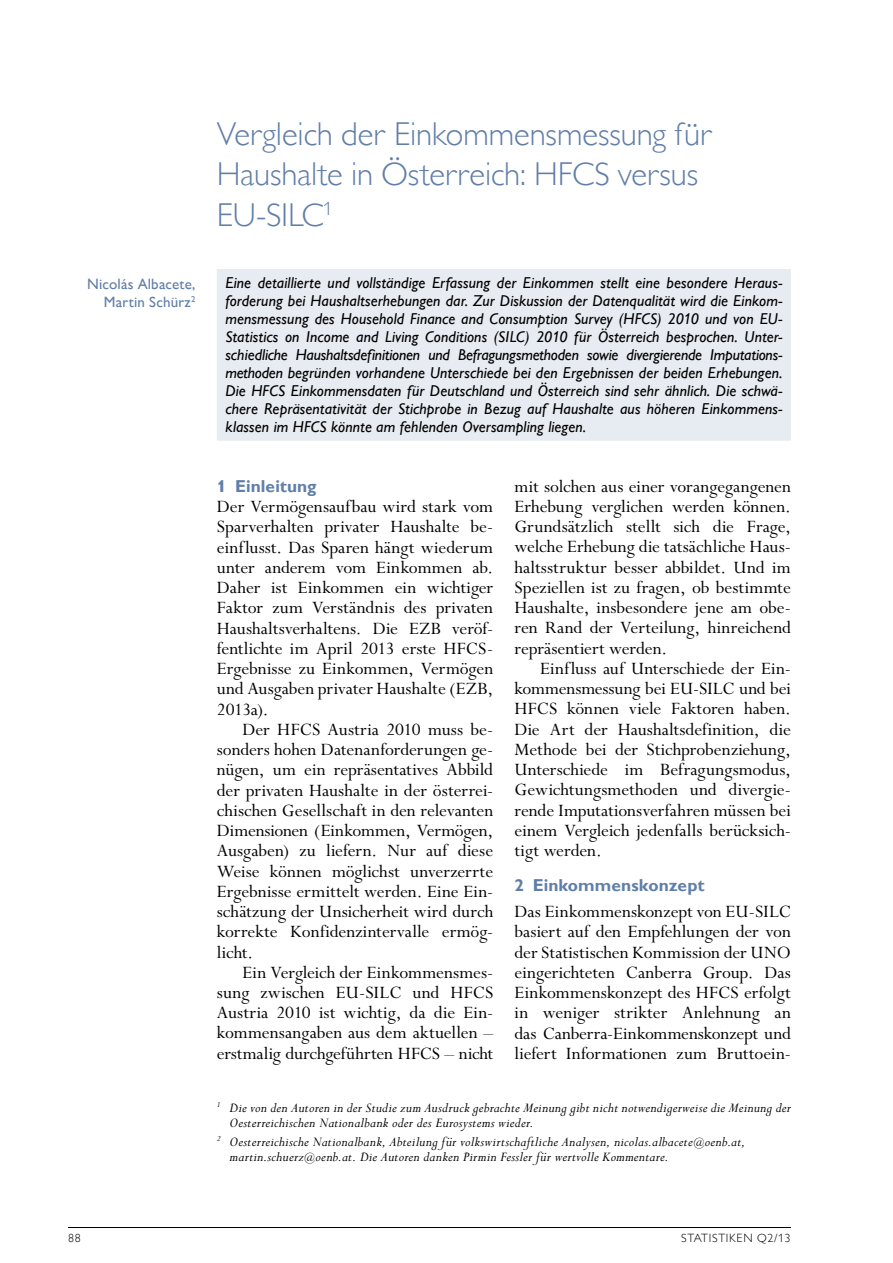
<style>
.page{position:relative;width:893px;height:1263px;background:#fff}
.page>*{position:absolute;margin:0;border:0;box-sizing:border-box;transform-origin:0 0}
.t1{font:300 33px/40.5px "Gill Sans MT Pro";letter-spacing:-.005em;color:#607ea9}
.t2{font:19.5px/20.2px "Perpetua Std";letter-spacing:-.005em;color:#000;text-align:justify}
.t3{font:700 17.25px "Gill Sans MT Pro";letter-spacing:.005em;color:#607ea9}
.t4{font:italic 500 15.75px/18px "Gill Sans MT Pro";letter-spacing:.005em;color:#000;text-align:justify}
.t5{font:italic 15px/15px "Perpetua Std";letter-spacing:.015em;color:#000}
.t6{font:500 15px/18px "Gill Sans MT Pro";letter-spacing:.01em;color:#607ea9;text-align:right}
.t7{font:300 12px "Gill Sans MT Pro";letter-spacing:.06em;color:#000}
.s1{font-size:12px}
</style>
<div class="page">
<hr style="left:68px;top:1227px;width:723px;height:1px;background:#000">
<div style="left:217px;top:269px;width:574px;height:172px;background:#e7ecf2"></div>
<p class="t6" style="left:87px;top:275px;width:110px">Nicolás Albacete,<br>Martin Schürz<sup>2</sup></p>
<h1 class="t1" style="left:217px;top:113px;width:497px">Vergleich der Einkommensmessung für<br>Haushalte in Österreich: HFCS versus<br>EU-SILC<sup>1</sup></h1>
<p class="t4" style="left:225px;top:274px;width:559px">Eine detaillierte und vollständige Erfassung der Einkommen stellt eine besondere Heraus&shy;forderung bei Haushaltserhebungen dar. Zur Diskussion der Datenqualität wird die Einkom&shy;mensmessung des Household Finance and Consumption Survey (HFCS) 2010 und von EU-Statistics on Income and Living Conditions (SILC) 2010 für Österreich besprochen. Unter&shy;schiedliche Haushaltsdefinitionen und Befragungsmethoden sowie divergierende Imputations&shy;methoden begründen vorhandene Unterschiede bei den Ergebnissen der beiden Erhebungen.<br>Die HFCS Einkommensdaten für Deutschland und Österreich sind sehr ähnlich. Die schwä&shy;chere Repräsentativität der Stichprobe in Bezug auf Haushalte aus höheren Einkommens&shy;klassen im HFCS könnte am fehlenden Oversampling liegen.</p>
<p class="t3" style="left:217px;top:475px;width:101px">1 Einleitung</p>
<p class="t2" style="left:217px;top:497px;width:278px">Der Vermögensaufbau wird stark vom Sparverhalten privater Haushalte be&shy;einflusst. Das Sparen hängt wiederum unter anderem vom Einkommen ab.<br>Daher ist Einkommen ein wichtiger Faktor zum Verständnis des privaten Haushaltsverhaltens. Die EZB veröf&shy;fentlichte im April 2013 erste HFCS-Ergebnisse zu Einkommen, Vermögen und Ausgaben privater Haushalte (EZB, 2013a).</p>
<p class="t2" style="left:217px;top:720px;width:278px;text-indent:26px">Der HFCS Austria 2010 muss be&shy;sonders hohen Datenanforderungen ge&shy;nügen, um ein repräsentatives Abbild der privaten Haushalte in der österrei&shy;chischen Gesellschaft in den relevanten Dimensionen (Einkommen, Vermögen, Ausgaben) zu liefern. Nur auf diese Weise können möglichst unverzerrte Ergebnisse ermittelt werden. Eine Ein&shy;schätzung der Unsicherheit wird durch korrekte Konfidenzintervalle ermög&shy;licht.</p>
<p class="t2" style="left:217px;top:963px;width:278px;text-indent:26px">Ein Vergleich der Einkommensmes&shy;sung zwischen EU-SILC und HFCS Austria 2010 ist wichtig, da die Ein&shy;kommensangaben aus dem aktuellen – erstmalig durchgeführten HFCS – nicht</p>
<p class="t2" style="left:514px;top:477px;width:278px">mit solchen aus einer vorangegangenen Erhebung verglichen werden können.<br>Grundsätzlich stellt sich die Frage, welche Erhebung die tatsächliche Haus&shy;haltsstruktur besser abbildet. Und im Speziellen ist zu fragen, ob bestimmte Haushalte, insbesondere jene am obe&shy;ren Rand der Verteilung, hinreichend repräsentiert werden.</p>
<p class="t2" style="left:514px;top:659px;width:278px;text-indent:26px">Einfluss auf Unterschiede der Ein&shy;kommensmessung bei EU-SILC und bei HFCS können viele Faktoren haben.<br>Die Art der Haushaltsdefinition, die Methode bei der Stichprobenziehung, Unterschiede im Befragungsmodus, Gewichtungsmethoden und divergie&shy;rende Imputationsverfahren müssen bei einem Vergleich jedenfalls berücksich&shy;tigt werden.</p>
<p class="t3" style="left:514px;top:874px;width:192px">2 Einkommenskonzept</p>
<p class="t2" style="left:514px;top:902px;width:278px">Das Einkommenskonzept von EU-SILC basiert auf den Empfehlungen der von der Statistischen Kommission der UNO eingerichteten Canberra Group. Das Einkommenskonzept des HFCS erfolgt in weniger strikter Anlehnung an das Canberra-Einkommenskonzept und liefert Informationen zum Bruttoein-</p>
<p class="t5" style="left:230px;top:1100px;width:563px;text-indent:-13px"><sup>1</sup> Die von den Autoren in der Studie zum Ausdruck gebrachte Meinung gibt nicht notwendigerweise die Meinung der<br>Oesterreichischen Nationalbank oder des Eurosystems wieder.</p>
<p class="t5" style="left:230px;top:1135px;width:517px;text-indent:-13px"><sup>2</sup> Oesterreichische Nationalbank, Abteilung für volkswirtschaftliche Analysen, nicolas.albacete<span class="s1">@</span>oenb.at, martin.schuerz<span class="s1">@</span>oenb.at. Die Autoren danken Pirmin Fessler für wertvolle Kommentare.</p>
<p class="t7" style="left:68px;top:1231px;width:14px">88</p>
<p class="t7" style="left:681px;top:1231px;width:111px">STATISTIKEN Q2/13</p>
</div>
